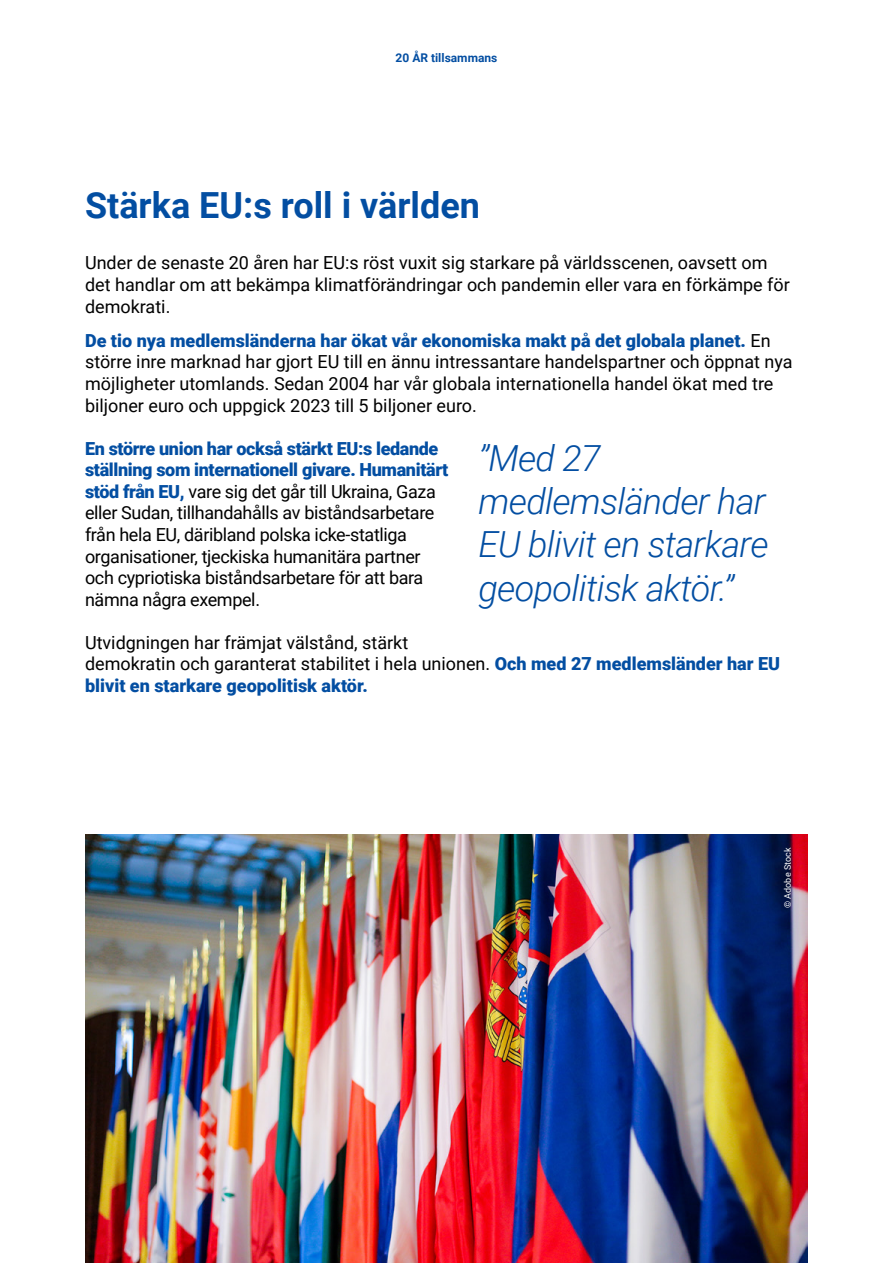
<style>
.page{position:relative;width:893px;height:1263px;background:#fff}
.page>*{position:absolute;margin:0;border:0;box-sizing:border-box;transform-origin:0 0}
.t1{font:italic 300 36px/43.2px "Roboto";letter-spacing:-.02em;color:#034ea2}
.Title_3__H3{font:700 36px "Roboto";color:#034ea2}
.Body_text{font:18px/21.6px "Roboto";color:#000}
.body_text_-20{font:18px/21.6px "Roboto";letter-spacing:-.02em;color:#000}
.t2{font:700 12px "Roboto";color:#034ea2}
.t3{font:9px "Roboto";color:#fff}
.s1{font-weight:900;color:#034ea2}
</style>
<div class="page">
<img style="left:85px;top:834px;width:723px;height:429px">
<p class="t2" style="left:396px;top:50px;width:103px">20 ÅR tillsammans</p>
<h3 class="Title_3__H3" style="left:85px;top:180px;width:397px">Stärka EU:s roll i världen</h3>
<p class="Body_text" style="left:85px;top:251px;width:706px">Under de senaste 20 åren har EU:s röst vuxit sig starkare på världsscenen, oavsett om det handlar om att bekämpa klimatförändringar och pandemin eller vara en förkämpe för demokrati.</p>
<p class="Body_text" style="left:85px;top:329px;width:709px"><span class="s1">De tio nya medlemsländerna har ökat vår ekonomiska makt på det globala planet.</span> En större inre marknad har gjort EU till en ännu intressantare handelspartner och öppnat nya möjligheter utomlands. Sedan 2004 har vår globala internationella handel ökat med tre biljoner euro och uppgick 2023 till 5 biljoner euro.</p>
<p class="body_text_-20" style="left:85px;top:437px;width:365px"><span class="s1">En större union har också stärkt EU:s ledande ställning som internationell givare. Humanitärt stöd från EU,</span> vare sig det går till Ukraina, Gaza eller Sudan, tillhandahålls av biståndsarbetare från hela EU, däribland polska icke-statliga organisationer, tjeckiska humanitära partner och cypriotiska biståndsarbetare för att bara nämna några exempel.</p>
<p class="Body_text" style="left:85px;top:631px;width:697px">Utvidgningen har främjat välstånd, stärkt<br>demokratin och garanterat stabilitet i hela unionen. <span class="s1">Och med 27 medlemsländer har EU blivit en starkare geopolitisk aktör.</span></p>
<h1 class="t1" style="left:478px;top:435px;width:292px">”Med 27 medlemsländer har<br>EU blivit en starkare geopolitisk aktör.”</h1>
<p class="t3" style="left:781px;top:908px;width:62px;rotate:-90deg">© Adobe Stock</p>
</div>
